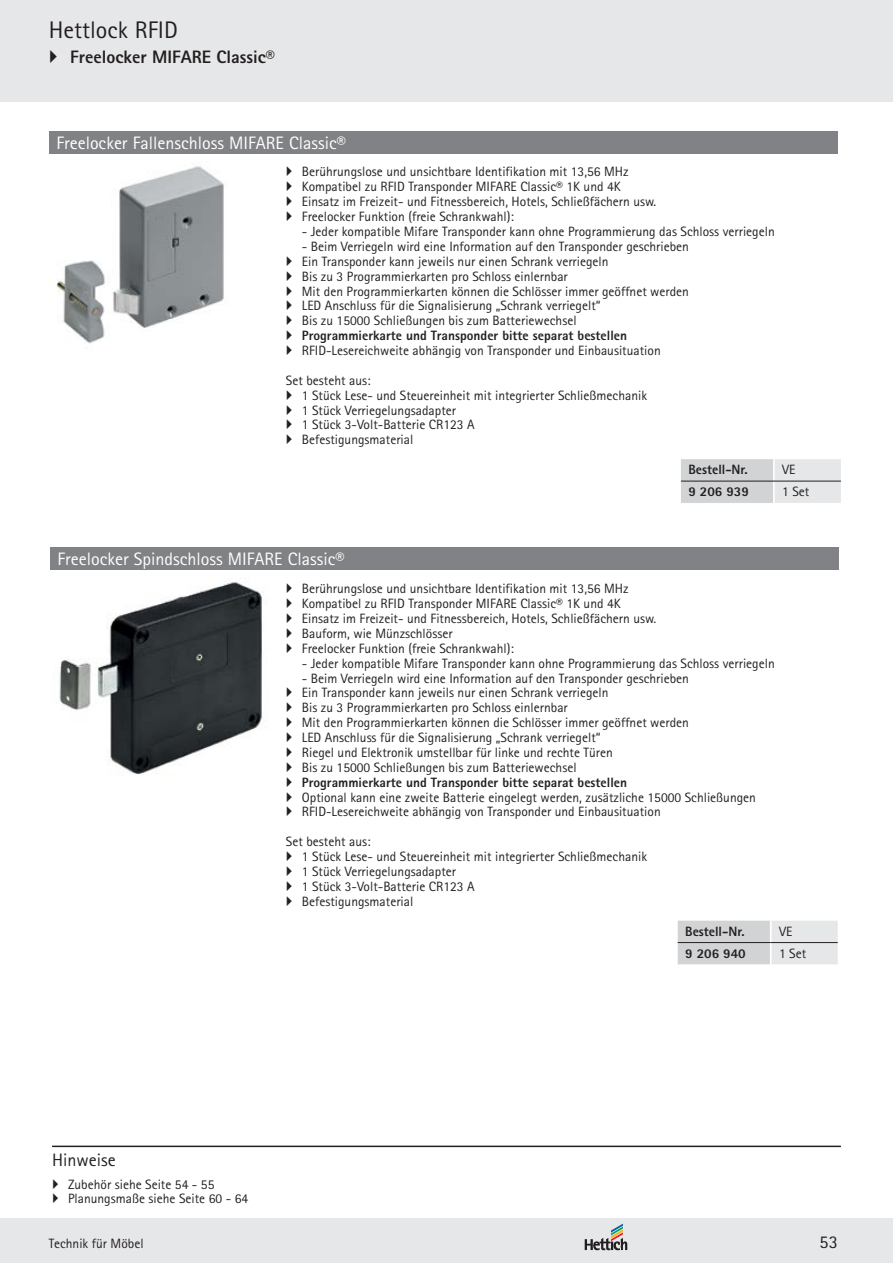
<style>
.page{position:relative;width:893px;height:1263px;background:#fff}
.page>*{position:absolute;margin:0;border:0;box-sizing:border-box;transform-origin:0 0}
.t1{font:24px "Rotis Sans Serif Pro Cyr";color:#231f20}
.t2{font:18px "Rotis Sans Serif Pro Cyr";color:#fff}
.t3{font:800 18px "Rotis Sans Serif Pro Cyr";color:#231f20}
.t4{font:18px "Rotis Sans Serif Pro Cyr";color:#231f20}
.t5{font:13.5px/14.9px "Rotis Sans Serif";color:#231f20}
.t6{font:800 13.5px "Rotis Sans Serif Pro Cyr";color:#231f20}
.t7{font:13.5px "Rotis Sans Serif Pro Cyr";color:#231f20}
</style>
<div class="page">
<div style="left:0;top:0;width:893px;height:102px;background:#e6e7e8"></div>
<div style="left:0;top:1218px;width:893px;height:45px;background:#e6e7e8"></div>
<svg style="left:585px;top:1224px;width:42px;height:26px"></svg>
<img style="left:57px;top:166px;width:167px;height:177px">
<img style="left:59px;top:582px;width:203px;height:192px">
<div style="left:49px;top:132px;width:789px;height:22px;background:#808285"></div>
<svg style="left:681px;top:459px;width:160px;height:44px;background:#d8d9da"></svg>
<hr style="left:773px;top:459px;width:2px;height:22px;background:#fff">
<hr style="left:773px;top:481px;width:2px;height:22px;background:#fff">
<hr style="left:681px;top:481px;width:93px;height:1px;background:#231f20">
<hr style="left:774px;top:481px;width:67px;height:1px;background:#231f20">
<div style="left:50px;top:547px;width:789px;height:23px;background:#808285"></div>
<svg style="left:678px;top:921px;width:160px;height:43px;background:#d9dbdc"></svg>
<hr style="left:770px;top:921px;width:2px;height:21px;background:#fff">
<hr style="left:770px;top:943px;width:2px;height:21px;background:#fff">
<hr style="left:678px;top:942px;width:93px;height:1px;background:#231f20">
<hr style="left:771px;top:942px;width:67px;height:1px;background:#231f20">
<hr style="left:52px;top:1145px;width:789px;height:2px;background:#231f20">
<h1 class="t1" style="left:49px;top:16px;width:131px">Hettlock RFID</h1>
<h2 class="t3" style="left:70px;top:46px;width:206px">Freelocker MIFARE Classic®</h2>
<h2 class="t2" style="left:56px;top:132px;width:291px">Freelocker Fallenschloss MIFARE Classic®</h2>
<p class="t5" style="left:302px;top:164px;width:356px">Berührungslose und unsichtbare Identifikation mit 13,56 MHz Kompatibel zu RFID Transponder MIFARE Classic® 1K und 4K Einsatz im Freizeit- und Fitnessbereich, Hotels, Schließfächern usw.<br>Freelocker Funktion (freie Schrankwahl):</p>
<p class="t5" style="left:302px;top:224px;width:474px">- Jeder kompatible Mifare Transponder kann ohne Programmierung das Schloss verriegeln</p>
<p class="t5" style="left:302px;top:239px;width:389px">- Beim Verriegeln wird eine Information auf den Transponder geschrieben Ein Transponder kann jeweils nur einen Schrank verriegeln<br>Bis zu 3 Programmierkarten pro Schloss einlernbar<br>Mit den Programmierkarten können die Schlösser immer geöffnet werden LED Anschluss für die Signalisierung „Schrank verriegelt“<br>Bis zu 15000 Schließungen bis zum Batteriewechsel</p>
<p class="t6" style="left:302px;top:327px;width:327px">Programmierkarte und Transponder bitte separat bestellen</p>
<p class="t5" style="left:302px;top:343px;width:360px">RFID-Lesereichweite abhängig von Transponder und Einbausituation</p>
<p class="t5" style="left:302px;top:373px;width:347px;text-indent:-16px">Set besteht aus:<br>1 Stück Lese- und Steuereinheit mit integrierter Schließmechanik 1 Stück Verriegelungsadapter<br>1 Stück 3-Volt-Batterie CR123 A<br>Befestigungsmaterial</p>
<p class="t6" style="left:688px;top:461px;width:61px">Bestell-Nr.</p>
<p class="t5" style="left:782px;top:462px;width:15px">VE</p>
<p class="t6" style="left:688px;top:483px;width:62px">9 206 939</p>
<p class="t5" style="left:782px;top:484px;width:29px">1 Set</p>
<h2 class="t2" style="left:57px;top:548px;width:288px">Freelocker Spindschloss MIFARE Classic®</h2>
<p class="t5" style="left:302px;top:581px;width:356px">Berührungslose und unsichtbare Identifikation mit 13,56 MHz Kompatibel zu RFID Transponder MIFARE Classic® 1K und 4K Einsatz im Freizeit- und Fitnessbereich, Hotels, Schließfächern usw.<br>Bauform, wie Münzschlösser<br>Freelocker Funktion (freie Schrankwahl):</p>
<p class="t5" style="left:302px;top:655px;width:474px">- Jeder kompatible Mifare Transponder kann ohne Programmierung das Schloss verriegeln</p>
<p class="t5" style="left:302px;top:670px;width:389px">- Beim Verriegeln wird eine Information auf den Transponder geschrieben Ein Transponder kann jeweils nur einen Schrank verriegeln<br>Bis zu 3 Programmierkarten pro Schloss einlernbar<br>Mit den Programmierkarten können die Schlösser immer geöffnet werden LED Anschluss für die Signalisierung „Schrank verriegelt“<br>Riegel und Elektronik umstellbar für linke und rechte Türen<br>Bis zu 15000 Schließungen bis zum Batteriewechsel</p>
<p class="t6" style="left:302px;top:773px;width:327px">Programmierkarte und Transponder bitte separat bestellen</p>
<p class="t5" style="left:302px;top:789px;width:456px">Optional kann eine zweite Batterie eingelegt werden, zusätzliche 15000 Schließungen<br>RFID-Lesereichweite abhängig von Transponder und Einbausituation</p>
<p class="t5" style="left:302px;top:834px;width:347px;text-indent:-16px">Set besteht aus:<br>1 Stück Lese- und Steuereinheit mit integrierter Schließmechanik 1 Stück Verriegelungsadapter<br>1 Stück 3-Volt-Batterie CR123 A<br>Befestigungsmaterial</p>
<p class="t6" style="left:685px;top:922px;width:61px">Bestell-Nr.</p>
<p class="t5" style="left:779px;top:923px;width:15px">VE</p>
<p class="t6" style="left:685px;top:945px;width:62px">9 206 940</p>
<p class="t5" style="left:779px;top:946px;width:29px">1 Set</p>
<h2 class="t4" style="left:52px;top:1149px;width:65px">Hinweise</h2>
<p class="t5" style="left:68px;top:1176px;width:182px">Zubehör siehe Seite 54 - 55<br>Planungsmaße siehe Seite 60 - 64</p>
<p class="t7" style="left:49px;top:1235px;width:96px">Technik für Möbel</p>
<h2 class="t4" style="left:819px;top:1231px;width:20px">53</h2>
</div>
